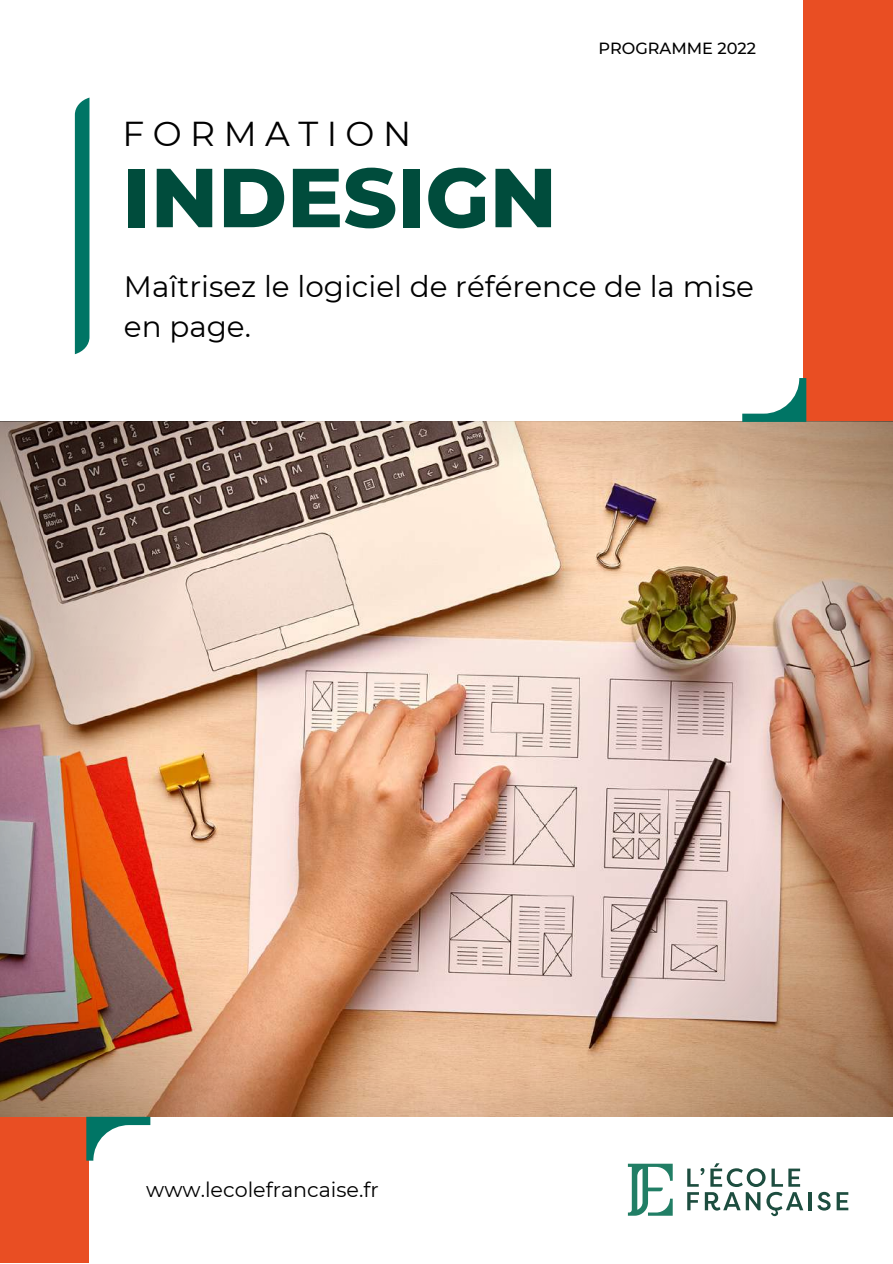
<style>
.page{position:relative;width:893px;height:1264px;background:#fff}
.page>*{position:absolute;margin:0;border:0;box-sizing:border-box;transform-origin:0 0}
.t1{font:800 83.4px "Montserrat";color:#004c3c}
.t2{font:34.5px "Montserrat";letter-spacing:.245em;color:#000}
.t3{font:29.4px/40px "Montserrat";color:#000}
.t4{font:20.7px "Montserrat";color:#000}
.t5{font:500 16.2px "Montserrat";color:#000}
</style>
<div class="page">
<div style="left:803px;top:0;width:89px;height:511px;background:#e94e23"></div>
<div style="left:0;top:984px;width:89px;height:278px;background:#e94e23"></div>
<img style="left:0;top:422px;width:892px;height:694px">
<svg style="left:628px;top:1163px;width:44px;height:52px"></svg>
<svg style="left:687px;top:1163px;width:116px;height:53px"></svg>
<hr style="left:808px;top:1192px;width:3px;height:18px;background:#1d4d3f">
<svg style="left:817px;top:1191px;width:13px;height:19px"></svg>
<svg style="left:836px;top:1192px;width:12px;height:18px"></svg>
<div style="left:75px;top:98px;width:14px;height:256px;background:#007565"></div>
<svg style="left:742px;top:378px;width:64px;height:44px"></svg>
<svg style="left:86px;top:1116px;width:64px;height:44px"></svg>
<p class="t2" style="left:122px;top:113px;width:290px">FORMATION</p>
<h1 class="t1" style="left:122px;top:146px;width:436px">INDESIGN</h1>
<p class="t5" style="left:598px;top:38px;width:159px">PROGRAMME 2022</p>
<p class="t3" style="left:124px;top:266px;width:631px">Maîtrisez le logiciel de référence de la mise en page.</p>
<p class="t4" style="left:146px;top:1176px;width:234px">www.lecolefrancaise.fr</p>
</div>
